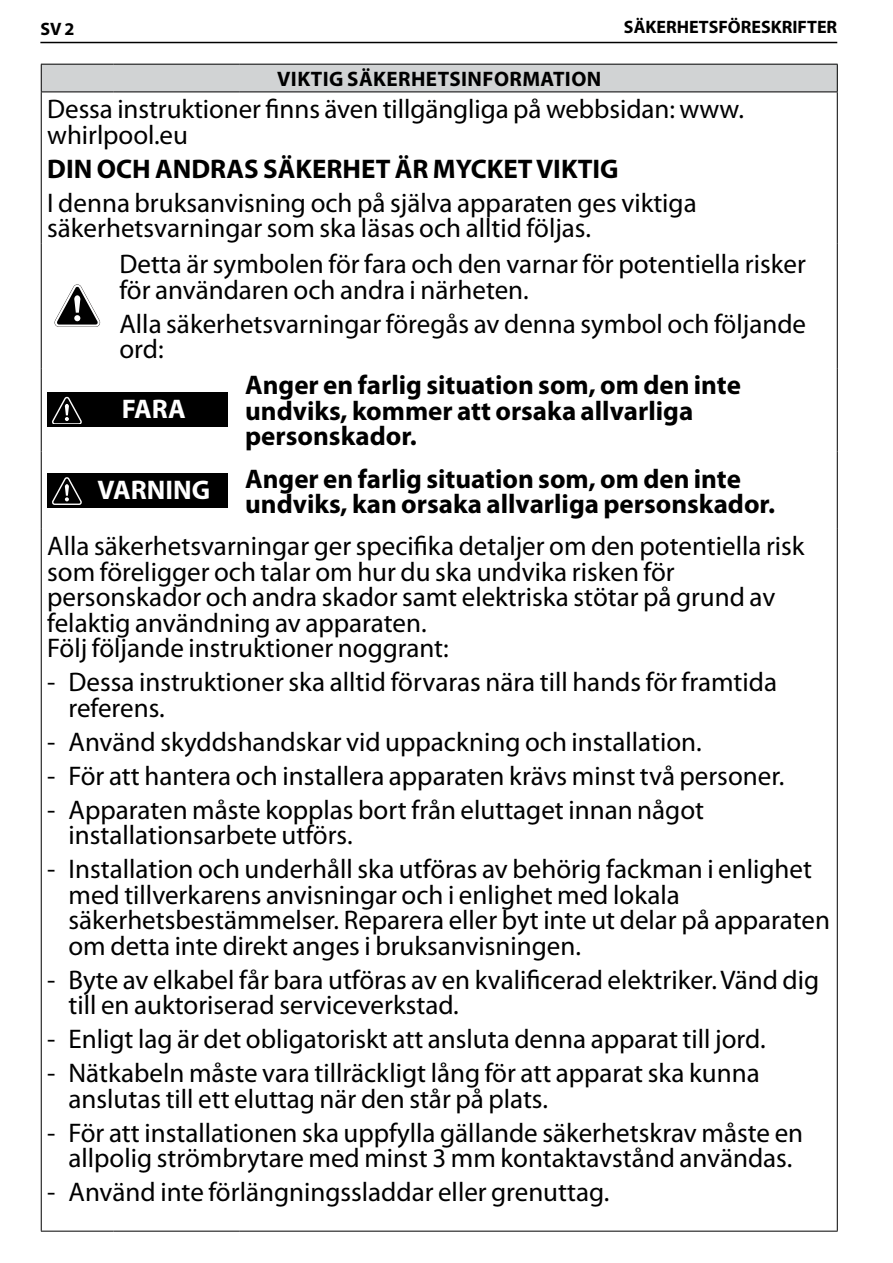
<style>
.page{position:relative;width:893px;height:1263px;background:#fff}
.page>*{position:absolute;margin:0;border:0;box-sizing:border-box;transform-origin:0 0}
.t1{font:27px/25.5px "Myriad Pro";color:#000}
.t2{font:700 27px/25.5px "Myriad Pro";color:#000}
.t3{font:700 27px "Myriad Pro";color:#fff}
.t4{font:700 21px "Myriad Pro";letter-spacing:.02em;color:#000}
.t5{font:700 18px "Myriad Pro";color:#000}
</style>
<div class="page">
<hr style="left:40px;top:42px;width:797px;height:1px;background:#000">
<div style="left:41px;top:64px;width:796px;height:28px;background:#d1d3d4"></div>
<svg style="left:837px;top:65px;width:1px;height:27px"></svg>
<hr style="left:837px;top:92px;width:1px;height:151px;background:#000">
<hr style="left:837px;top:243px;width:1px;height:125px;background:#000">
<hr style="left:837px;top:529px;width:1px;height:702px;background:#000">
<hr style="left:41px;top:64px;width:72px;height:1px;background:#000">
<svg style="left:41px;top:65px;width:1px;height:27px"></svg>
<hr style="left:113px;top:64px;width:126px;height:1px;background:#000">
<hr style="left:239px;top:64px;width:599px;height:1px;background:#000">
<hr style="left:41px;top:92px;width:72px;height:1px;background:#000">
<hr style="left:41px;top:92px;width:1px;height:151px;background:#000">
<hr style="left:113px;top:92px;width:126px;height:1px;background:#000">
<hr style="left:239px;top:92px;width:599px;height:1px;background:#000">
<hr style="left:41px;top:243px;width:1px;height:125px;background:#000">
<hr style="left:41px;top:368px;width:1px;height:83px;background:#000">
<hr style="left:837px;top:368px;width:1px;height:83px;background:#000">
<hr style="left:41px;top:451px;width:1px;height:78px;background:#000">
<hr style="left:837px;top:451px;width:1px;height:78px;background:#000">
<hr style="left:41px;top:529px;width:1px;height:702px;background:#000">
<hr style="left:41px;top:1231px;width:72px;height:1px;background:#000">
<hr style="left:113px;top:1231px;width:126px;height:1px;background:#000">
<hr style="left:239px;top:1231px;width:599px;height:1px;background:#000">
<svg style="left:55px;top:284px;width:45px;height:43px"></svg>
<div style="left:47px;top:392px;width:181px;height:35px;background:#000"></div>
<svg style="left:52px;top:397px;width:30px;height:27px"></svg>
<div style="left:47px;top:473px;width:181px;height:35px;background:#000"></div>
<svg style="left:52px;top:477px;width:30px;height:27px"></svg>
<p class="t5" style="left:40px;top:19px;width:36px">SV 2</p>
<p class="t5" style="left:624px;top:17px;width:215px">SÄKERHETSFÖRESKRIFTER</p>
<p class="t4" style="left:277px;top:67px;width:326px">VIKTIG SÄKERHETSINFORMATION</p>
<p class="t1" style="left:47px;top:97px;width:698px">Dessa instruktioner finns även tillgängliga på webbsidan: www. whirlpool.eu</p>
<p class="t2" style="left:47px;top:156px;width:573px">DIN OCH ANDRAS SÄKERHET ÄR MYCKET VIKTIG</p>
<p class="t1" style="left:47px;top:190px;width:651px">I denna bruksanvisning och på själva apparaten ges viktiga säkerhetsvarningar som ska läsas och alltid följas.</p>
<p class="t1" style="left:119px;top:252px;width:688px">Detta är symbolen för fara och den varnar för potentiella risker för användaren och andra i närheten.</p>
<p class="t1" style="left:119px;top:312px;width:688px">Alla säkerhetsvarningar föregås av denna symbol och följande ord:</p>
<p class="t3" style="left:122px;top:394px;width:66px">FARA</p>
<p class="t2" style="left:245px;top:373px;width:497px">Anger en farlig situation som, om den inte undviks, kommer att orsaka allvarliga personskador.</p>
<p class="t2" style="left:245px;top:466px;width:531px">Anger en farlig situation som, om den inte undviks, kan orsaka allvarliga personskador.</p>
<p class="t1" style="left:47px;top:534px;width:759px">Alla säkerhetsvarningar ger specifika detaljer om den potentiella risk som föreligger och talar om hur du ska undvika risken för personskador och andra skador samt elektriska stötar på grund av felaktig användning av apparaten.<br>Följ följande instruktioner noggrant:</p>
<p class="t1" style="left:68px;top:670px;width:710px;text-indent:-21px">- Dessa instruktioner ska alltid förvaras nära till hands för framtida referens.</p>
<p class="t1" style="left:47px;top:729px;width:656px">- Använd skyddshandskar vid uppackning och installation.</p>
<p class="t1" style="left:47px;top:763px;width:739px">- För att hantera och installera apparaten krävs minst två personer.</p>
<p class="t1" style="left:68px;top:797px;width:637px;text-indent:-21px">- Apparaten måste kopplas bort från eluttaget innan något installationsarbete utförs.</p>
<p class="t1" style="left:68px;top:857px;width:763px;text-indent:-21px">- Installation och underhåll ska utföras av behörig fackman i enlighet med tillverkarens anvisningar och i enlighet med lokala säkerhetsbestämmelser. Reparera eller byt inte ut delar på apparaten om detta inte direkt anges i bruksanvisningen.</p>
<p class="t1" style="left:68px;top:967px;width:752px;text-indent:-21px">- Byte av elkabel får bara utföras av en kvalificerad elektriker. Vänd dig till en auktoriserad serviceverkstad.</p>
<p class="t1" style="left:47px;top:1027px;width:720px">- Enligt lag är det obligatoriskt att ansluta denna apparat till jord.</p>
<p class="t1" style="left:68px;top:1061px;width:693px;text-indent:-21px">- Nätkabeln måste vara tillräckligt lång för att apparat ska kunna anslutas till ett eluttag när den står på plats.</p>
<p class="t1" style="left:47px;top:1120px;width:757px;text-align:center">- För att installationen ska uppfylla gällande säkerhetskrav måste en allpolig strömbrytare med minst 3 mm kontaktavstånd användas.</p>
<p class="t1" style="left:47px;top:1180px;width:564px">- Använd inte förlängningssladdar eller grenuttag.</p>
<p class="t3" style="left:97px;top:474px;width:114px">VARNING</p>
</div>
